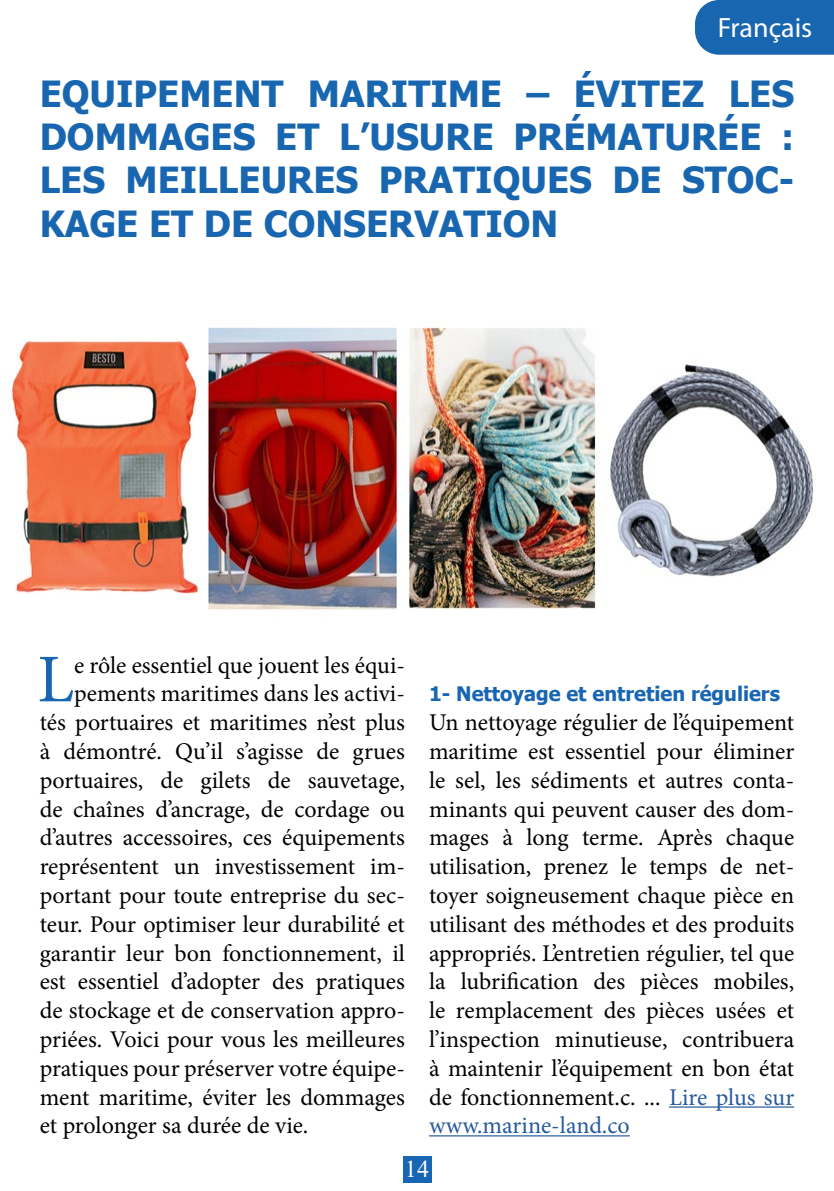
<style>
.page{position:relative;width:834px;height:1191px;background:#fff}
.page>*{position:absolute;margin:0;border:0;box-sizing:border-box;transform-origin:0 0}
.t1{font:68.4px "Minion Pro";color:#1966b0}
.t2{font:700 36px/43.2px "Tahoma";color:#1966b0;text-align:justify}
.t3{font:28px "Myriad Pro";color:#fff}
.t4{font:24px/28.8px "Minion Pro";color:#000;text-align:justify}
.t5{font:24px "Times New Roman";color:#fff}
.t6{font:700 20px "Tahoma";color:#1865b3}
.s1{color:#275b9b}
</style>
<div class="page">
<div style="left:403px;top:1156px;width:28px;height:26px;background:#1865b3"></div>
<hr style="left:669px;top:1106px;width:125px;height:1px;background:#275b9b">
<hr style="left:429px;top:1135px;width:200px;height:1px;background:#275b9b">
<div style="left:695px;top:0;width:138px;height:55px;background:#1966b0"></div>
<img style="left:11px;top:327px;width:803px;height:283px">
<p class="t3" style="left:717px;top:10px;width:96px">Français</p>
<h2 class="t2" style="left:40px;top:74px;width:756px">EQUIPEMENT MARITIME – ÉVITEZ LES DOMMAGES ET L’USURE PRÉMATURÉE :<br>LES MEILLEURES PRATIQUES DE STOC-KAGE ET DE CONSERVATION</h2>
<h1 class="t1" style="left:37px;top:633px;width:38px">L</h1>
<p class="t4" style="left:74px;top:650px;width:332px">e rôle essentiel que jouent les équi-</p>
<p class="t4" style="left:74px;top:679px;width:332px">pements maritimes dans les activi-</p>
<p class="t4" style="left:40px;top:708px;width:367px">tés portuaires et maritimes n’est plus</p>
<p class="t4" style="left:40px;top:737px;width:366px">à démontré. Qu’il s’agisse de grues</p>
<p class="t4" style="left:40px;top:766px;width:366px">portuaires, de gilets de sauvetage,</p>
<p class="t4" style="left:40px;top:794px;width:367px">de chaînes d’ancrage, de cordage ou</p>
<p class="t4" style="left:40px;top:823px;width:366px">d’autres accessoires, ces équipements</p>
<p class="t4" style="left:40px;top:852px;width:367px">représentent un investissement im-</p>
<p class="t4" style="left:40px;top:881px;width:366px">portant pour toute entreprise du sec-</p>
<p class="t4" style="left:40px;top:910px;width:367px">teur. Pour optimiser leur durabilité et</p>
<p class="t4" style="left:40px;top:938px;width:367px">garantir leur bon fonctionnement, il</p>
<p class="t4" style="left:40px;top:967px;width:367px">est essentiel d’adopter des pratiques</p>
<p class="t4" style="left:40px;top:996px;width:366px">de stockage et de conservation appro-</p>
<p class="t4" style="left:40px;top:1025px;width:366px">priées. Voici pour vous les meilleures</p>
<p class="t4" style="left:40px;top:1054px;width:366px">pratiques pour préserver votre équipe-</p>
<p class="t4" style="left:40px;top:1082px;width:367px">ment maritime, éviter les dommages</p>
<p class="t4" style="left:40px;top:1111px;width:270px">et prolonger sa durée de vie.</p>
<p class="t6" style="left:429px;top:680px;width:352px">1- Nettoyage et entretien réguliers</p>
<p class="t4" style="left:429px;top:708px;width:367px">Un nettoyage régulier de l’équipement maritime est essentiel pour éliminer le sel, les sédiments et autres conta&shy;minants qui peuvent causer des dom&shy;mages à long terme. Après chaque utilisation, prenez le temps de net&shy;toyer soigneusement chaque pièce en utilisant des méthodes et des produits appropriés. L’entretien régulier, tel que la lubrification des pièces mobiles, le remplacement des pièces usées et l’inspection minutieuse, contribuera à maintenir l’équipement en bon état de fonctionnement.c. ... <span class="s1">Lire plus sur www.marine-land.co</span></p>
<p class="t5" style="left:405px;top:1152px;width:25px">14</p>
</div>
